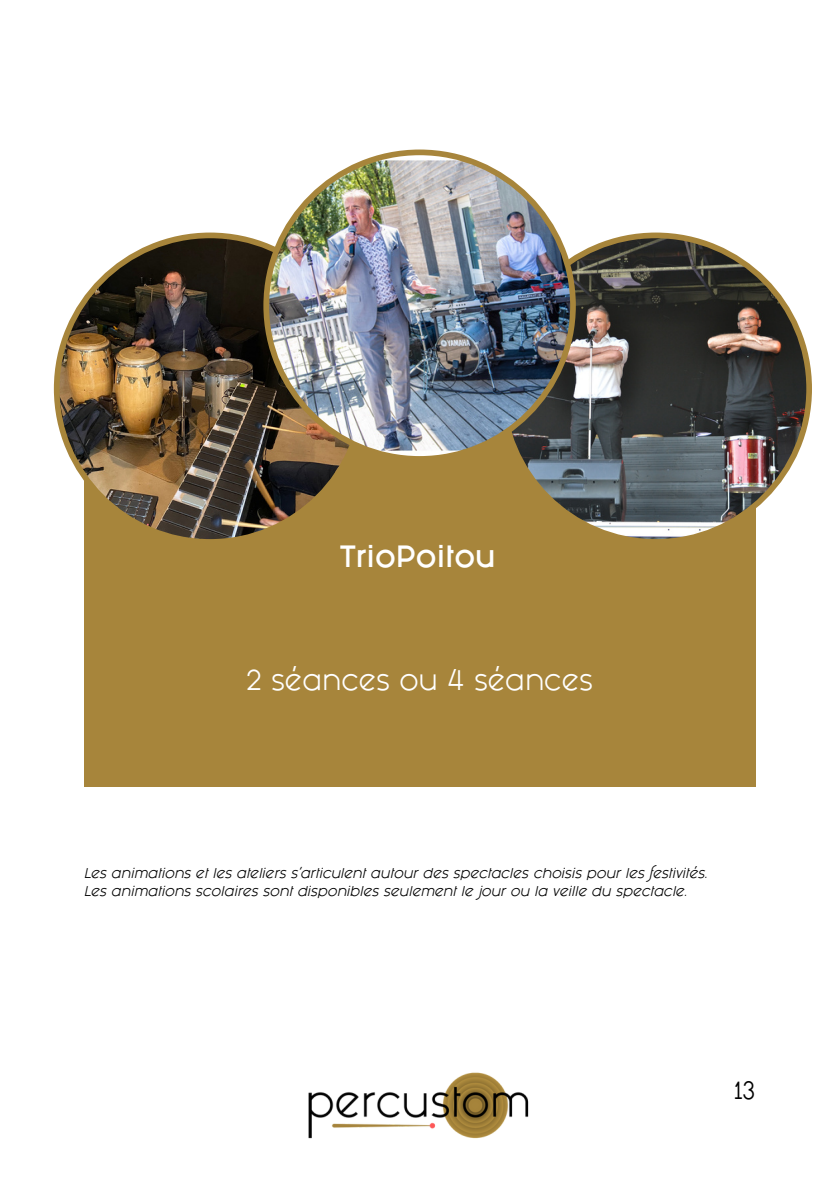
<style>
.page{position:relative;width:839px;height:1191px;background:#fff}
.page>*{position:absolute;margin:0;border:0;box-sizing:border-box;transform-origin:0 0}
.t1{font:26px "Fashion Fetish Bold";color:#fff}
.t2{font:24px "Fashion Fetish";color:#fff}
.t3{font:21px "Fashion Fetish";color:#000}
.t4{font:italic 12px "Fashion Fetish";color:#000}
</style>
<div class="page">
<div style="left:84px;top:340px;width:671px;height:447px;background:#a7853b"></div>
<img style="left:308px;top:1072px;width:221px;height:67px">
<img style="left:54px;top:233px;width:287px;height:307px">
<img style="left:524px;top:233px;width:288px;height:312px">
<img style="left:263px;top:150px;width:312px;height:312px">
<p class="t1" style="left:340px;top:552px;width:157px">TrioPoitou</p>
<h2 class="t2" style="left:246px;top:675px;width:348px">2 SÉANCES OU 4 SÉANCES</h2>
<p class="t4" style="left:84px;top:870px;width:624px">Les animations et les ateliers s’articulent autour des spectacles choisis pour les festivités.</p>
<h1 class="t4" style="left:84px;top:888px;width:604px">Les animations scolaires sont disponibles seulement le jour ou la veille du spectacle.</h1>
<p class="t3" style="left:734px;top:1086px;width:23px">13</p>
</div>
